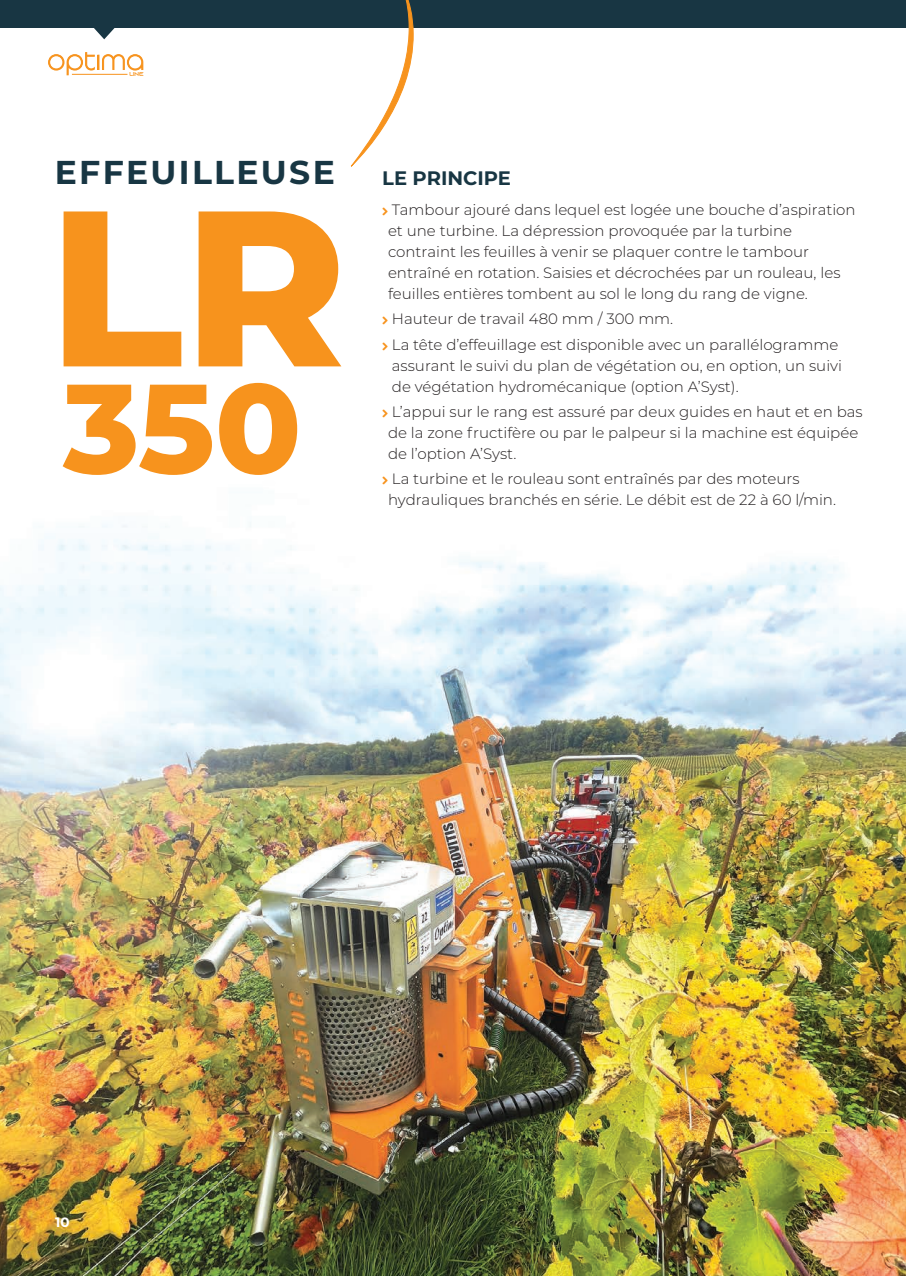
<style>
.page{position:relative;width:906px;height:1276px;background:#fff}
.page>*{position:absolute;margin:0;border:0;box-sizing:border-box;transform-origin:0 0}
.t1{font:800 221.25px "Montserrat";color:#f7931d}
.t2{font:800 126.45px "Montserrat";color:#f7931d}
.t3{font:700 33px "Montserrat";letter-spacing:.07em;color:#183643}
.t4{font:700 19.5px "Montserrat";color:#183643}
.t5{font:300 15px/21px "Montserrat";color:#231f20}
.t6{font:700 13.5px "Montserrat";color:#fff}
.t7{font:5.7px "Azonix";color:#f7931d}
</style>
<div class="page">
<img style="left:0;top:39px;width:906px;height:1237px">
<div style="left:0;top:0;width:906px;height:28px;background:#183643"></div>
<hr style="left:905px;top:1184px;width:1px;height:92px;background:#f7931d">
<svg style="left:344px;top:0;width:70px;height:175px"></svg>
<svg style="left:94px;top:28px;width:21px;height:11px"></svg>
<svg style="left:48px;top:52px;width:95px;height:23px"></svg>
<svg style="left:383px;top:207px;width:5px;height:8px"></svg>
<svg style="left:383px;top:317px;width:5px;height:8px"></svg>
<svg style="left:383px;top:342px;width:5px;height:8px"></svg>
<svg style="left:383px;top:409px;width:5px;height:8px"></svg>
<svg style="left:383px;top:476px;width:5px;height:8px"></svg>
<p class="t7" style="left:129px;top:71px;width:16px">line</p>
<h3 class="t3" style="left:55px;top:149px;width:281px">EFFEUILLEUSE</h3>
<h1 class="t1" style="left:48px;top:126px;width:300px">LR</h1>
<h2 class="t2" style="left:63px;top:335px;width:240px">350</h2>
<p class="t4" style="left:382px;top:164px;width:130px">LE PRINCIPE</p>
<p class="t5" style="left:388px;top:199px;width:469px">Tambour ajouré dans lequel est logée une bouche d’aspiration et une turbine. La dépression provoquée par la turbine contraint les feuilles à venir se plaquer contre le tambour entraîné en rotation. Saisies et décrochées par un rouleau, les feuilles entières tombent au sol le long du rang de vigne.</p>
<p class="t5" style="left:392px;top:308px;width:283px">Hauteur de travail 480 mm / 300 mm.</p>
<p class="t5" style="left:392px;top:333px;width:452px">La tête d’effeuillage est disponible avec un parallélogramme assurant le suivi du plan de végétation ou, en option, un suivi de végétation hydromécanique (option A’Syst).</p>
<p class="t5" style="left:388px;top:400px;width:476px">L’appui sur le rang est assuré par deux guides en haut et en bas de la zone fructifère ou par le palpeur si la machine est équipée de l’option A’Syst.</p>
<p class="t5" style="left:388px;top:468px;width:449px">La turbine et le rouleau sont entraînés par des moteurs hydrauliques branchés en série. Le débit est de 22 à 60 l/min.</p>
<p class="t6" style="left:55px;top:1212px;width:16px">10</p>
</div>
